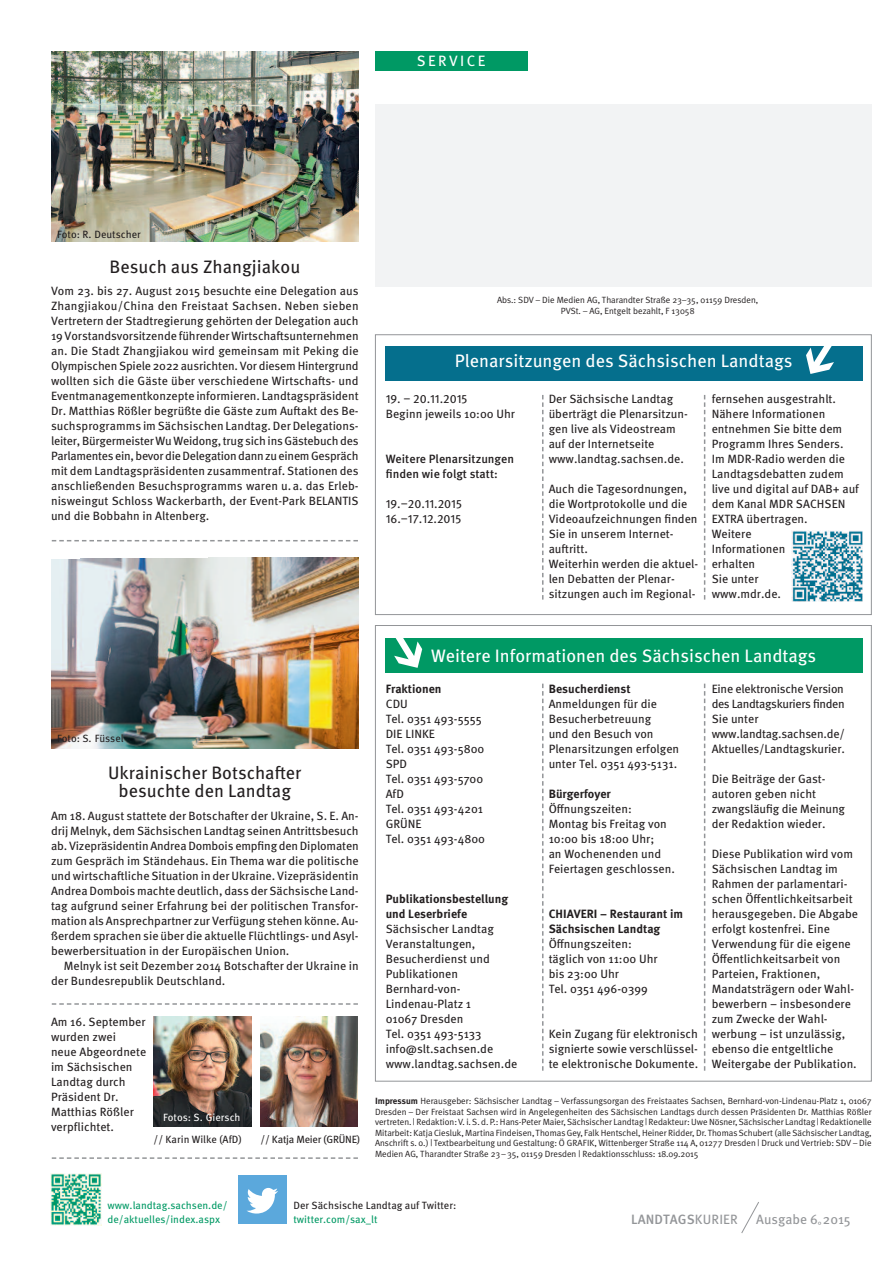
<style>
.page{position:relative;width:893px;height:1263px;background:#fff}
.page>*{position:absolute;margin:0;border:0;box-sizing:border-box;transform-origin:0 0}
.t1{font:18px "Meta Pro";color:#fff}
.t2{font:18px/18px "Meta Pro";color:#231f20;text-align:center}
.t3{font:15px "Meta Pro";letter-spacing:.16em;color:#fff}
.t4{font:500 13.5px "Meta Pro";letter-spacing:.01em;color:#939598}
.t5{font:13.5px "Meta Pro";color:#939598}
.t6{font:12px/15px "Meta Pro";color:#231f20}
.t7{font:700 12px/15px "Meta Pro";color:#231f20}
.t8{font:500 12px/15px "Meta Pro";color:#231f20}
.t9{font:10.5px "Meta Pro";color:#231f20}
.t10{font:10.5px/13.5px "Meta Pro";color:#009964}
.t11{font:10.5px "Meta Pro";letter-spacing:-.02em;color:#231f20}
.t12{font:10.5px "Meta Pro";color:#fff}
.t13{font:9px/10.5px "Meta Plus Normal";color:#231f20;text-align:center}
.s1{font-family:"Meta Plus";font-weight:700}
.s2{font-weight:400}
</style>
<div class="page">
<div style="left:375px;top:334px;width:497px;height:281px;border:1px solid #939598"></div>
<div style="left:385px;top:346px;width:477px;height:34px;background:#056f8d"></div>
<div style="left:385px;top:639px;width:477px;height:34px;background:#009964"></div>
<div style="left:375px;top:51px;width:153px;height:20px;background:#009964"></div>
<div style="left:375px;top:104px;width:497px;height:183px;background:#f2f3f4"></div>
<svg style="left:542px;top:684px;width:1px;height:387px"></svg>
<svg style="left:704px;top:684px;width:1px;height:387px"></svg>
<svg style="left:542px;top:395px;width:1px;height:205px"></svg>
<svg style="left:704px;top:395px;width:1px;height:205px"></svg>
<img style="left:792px;top:531px;width:70px;height:71px">
<svg style="left:741px;top:1202px;width:18px;height:31px"></svg>
<svg style="left:52px;top:1003px;width:306px;height:2px"></svg>
<svg style="left:52px;top:540px;width:306px;height:1px"></svg>
<svg style="left:52px;top:1157px;width:306px;height:2px"></svg>
<img style="left:50px;top:1174px;width:52px;height:51px">
<div style="left:238px;top:1175px;width:49px;height:49px;background:#5ba8dc"></div>
<svg style="left:247px;top:1188px;width:31px;height:25px"></svg>
<img style="left:51px;top:51px;width:308px;height:190px">
<img style="left:51px;top:557px;width:308px;height:192px">
<img style="left:154px;top:1016px;width:97px;height:110px">
<img style="left:260px;top:1016px;width:98px;height:110px">
<svg style="left:799px;top:334px;width:44px;height:47px"></svg>
<svg style="left:385px;top:638px;width:44px;height:1px"></svg>
<p class="t3" style="left:417px;top:55px;width:70px">SeRVICe</p>
<p class="t9" style="left:57px;top:230px;width:85px">Foto: R. Deutscher</p>
<h1 class="t2" style="left:109px;top:259px;width:192px">Besuch aus Zhangjiakou</h1>
<p class="t6" style="left:51px;top:284px;width:309px;text-align:justify">Vom 23. bis 27. August 2015 besuchte eine Delegation aus Zhangjiakou/China den Freistaat Sachsen. Neben sieben Vertretern der Stadtregierung gehörten der Delegation auch 19 Vorstandsvorsitzende führender Wirtschaftsunternehmen an. Die Stadt Zhangjiakou wird gemeinsam mit Peking die olympischen Spiele 2022 ausrichten. Vor diesem Hintergrund wollten sich die Gäste über verschiedene Wirtschafts- und eventmanagementkonzepte informieren. Landtagspräsident Dr. matthias Rößler begrüßte die Gäste zum Auftakt des Be&shy;suchsprogramms im Sächsischen Landtag. Der Delegations&shy;leiter,BürgermeisterWuWeidong,trugsichinsGästebuchdes Parlamentesein,bevordieDelegationdannzueinemGespräch mit dem Landtagspräsidenten zusammentraf. Stationen des anschließenden Besuchsprogramms waren u.a. das erleb&shy;nisweingut Schloss Wackerbarth, der event-Park BeLANTIS und die Bobbahn in Altenberg.</p>
<p class="t13" style="left:497px;top:295px;width:263px">Abs.: SDV – Die Medien AG, Tharandter Straße 23–35, 01159 Dresden,<br>PVSt. – AG, Entgelt bezahlt, F 13058</p>
<h1 class="t1" style="left:455px;top:354px;width:339px">Plenarsitzungen des Sächsischen Landtags</h1>
<p class="t6" style="left:386px;top:392px;width:131px">19. – 20.11.2015<br>Beginn jeweils 10:00 uhr</p>
<p class="t8" style="left:386px;top:452px;width:130px">Weitere Plenarsitzungen finden wie folgt statt:</p>
<p class="t6" style="left:386px;top:497px;width:78px">19.–20.11.2015<br>16.–17.12.2015</p>
<p class="t6" style="left:549px;top:393px;width:141px">Der Sächsische Landtag überträgt die Plenarsitzun&shy;gen live als Videostream auf der Internetseite www.landtag.sachsen.de.</p>
<p class="t6" style="left:549px;top:483px;width:151px">Auch die Tagesordnungen, die Wortprotokolle und die<br>Videoaufzeichnungen finden<br>Sie in unserem Internet&shy;auftritt.<br>Weiterhin werden die aktuel&shy;len Debatten der Plenar&shy;sitzungen auch im Regional-</p>
<p class="t6" style="left:712px;top:393px;width:149px">fernsehen ausgestrahlt.<br>Nähere Informationen entnehmen Sie bitte dem<br>Programm Ihres Senders.<br>Im mDR-Radio werden die<br>Landtagsdebatten zudem live und digital auf DAB+ auf dem Kanal mDR SACHSeN eXTRA übertragen.<br>Weitere<br>Informationen<br>erhalten<br>Sie unter<br>www.mdr.de.</p>
<p class="t9" style="left:57px;top:735px;width:68px">Foto: S. Füssel</p>
<h1 class="t2" style="left:108px;top:765px;width:195px">ukrainischer Botschafter besuchte den Landtag</h1>
<p class="t6" style="left:51px;top:809px;width:309px;text-align:justify">Am 18. August stattete der Botschafter der ukraine, S. e. An&shy;drij melnyk, dem Sächsischen Landtag seinen Antrittsbesuch ab. Vizepräsidentin Andrea Dombois empfing den Diplomaten zum Gespräch im Ständehaus. ein Thema war die politische und wirtschaftliche Situation in der ukraine. Vizepräsidentin Andrea Dombois machte deutlich, dass der Sächsische Land&shy;tag aufgrund seiner erfahrung bei der politischen Transfor&shy;mation als Ansprechpartner zur Verfügung stehen könne. Au&shy;ßerdem sprachen sie über die aktuelle Flüchtlings- und Asyl&shy;bewerbersituation in der europäischen union.</p>
<p class="t6" style="left:51px;top:959px;width:309px;text-indent:13px">melnyk ist seit Dezember 2014 Botschafter der ukraine in der Bundesrepublik Deutschland.</p>
<p class="t6" style="left:51px;top:1015px;width:97px">Am 16. September wurden zwei<br>neue Abgeordnete im Sächsischen<br>Landtag durch<br>Präsident Dr. matthias Rößler verpflichtet.</p>
<p class="t12" style="left:163px;top:1113px;width:79px">Fotos: S. Giersch</p>
<p class="t9" style="left:154px;top:1135px;width:90px">// Karin Wilke (AfD)</p>
<p class="t11" style="left:261px;top:1135px;width:101px">// Katja meier (GRÜNe)</p>
<h1 class="t1" style="left:431px;top:649px;width:387px">Weitere Informationen des Sächsischen Landtags</h1>
<p class="t7" style="left:386px;top:682px;width:57px">Fraktionen</p>
<p class="t6" style="left:386px;top:697px;width:101px">CDu<br>Tel. 0351 493-5555<br>DIe LINKe<br>Tel. 0351 493-5800<br>SPD<br>Tel. 0351 493-5700<br>AfD<br>Tel. 0351 493-4201<br>GRÜNe<br>Tel. 0351 493-4800</p>
<p class="t7" style="left:386px;top:892px;width:124px">Publikationsbestellung und Leserbriefe</p>
<p class="t6" style="left:386px;top:922px;width:133px">Sächsischer Landtag<br>Veranstaltungen,<br>Besucherdienst und<br>Publikationen<br>Bernhard-von-<br>Lindenau-Platz 1<br>01067 Dresden<br>Tel. 0351 493-5133 info@slt.sachsen.de www.landtag.sachsen.de</p>
<p class="t7" style="left:549px;top:682px;width:83px">Besucherdienst</p>
<p class="t6" style="left:549px;top:697px;width:132px">Anmeldungen für die<br>Besucherbetreuung<br>und den Besuch von<br>Plenarsitzungen erfolgen unter Tel. 0351 493-5131.</p>
<p class="t7" style="left:549px;top:787px;width:64px">Bürgerfoyer</p>
<p class="t6" style="left:549px;top:802px;width:128px">Öffnungszeiten:<br>montag bis Freitag von<br>10:00 bis 18:00 uhr;<br>an Wochenenden und<br>Feiertagen geschlossen.</p>
<p class="t7" style="left:549px;top:907px;width:136px">CHIAVERI – Restaurant im<br>Sächsischen Landtag</p>
<p class="t6" style="left:549px;top:937px;width:110px">Öffnungszeiten: täglich von 11:00 uhr bis 23:00 uhr<br>Tel. 0351 496-0399</p>
<p class="t6" style="left:549px;top:1027px;width:151px;text-align:justify">Kein Zugang für elektronisch signierte sowie verschlüssel&shy;te elektronische Dokumente.</p>
<p class="t6" style="left:712px;top:682px;width:135px">eine elektronische Version des Landtagskuriers finden<br>Sie unter www.landtag.sachsen.de/<br>Aktuelles/Landtagskurier.</p>
<p class="t6" style="left:712px;top:772px;width:135px">Die Beiträge der Gast&shy;autoren geben nicht zwangsläufig die meinung der Redaktion wieder.</p>
<p class="t6" style="left:712px;top:847px;width:148px">Diese Publikation wird vom<br>Sächsischen Landtag im<br>Rahmen der parlamentari&shy;schen Öffentlichkeitsarbeit herausgegeben. Die Abgabe erfolgt kostenfrei. eine<br>Verwendung für die eigene<br>Öffentlichkeitsarbeit von<br>Parteien, Fraktionen, mandatsträgern oder Wahl&shy;bewerbern – insbesondere zum Zwecke der Wahl&shy;werbung – ist unzulässig, ebenso die entgeltliche<br>Weitergabe der Publikation.</p>
<p class="t13" style="left:375px;top:1096px;width:498px;text-align:justify"><span class="s1">Impressum</span> Herausgeber: Sächsischer Landtag – Verfassungsorgan des Freistaates Sachsen, Bernhard-von-Lindenau-Platz 1, 01067<br>Dresden – Der Freistaat Sachsen wird in Angelegenheiten des Sächsischen Landtags durch dessen Präsidenten Dr. Matthias Rößler vertreten. | Redaktion:V. i. S. d. P.: Hans-Peter Maier, Sächsischer Landtag | Redakteur: Uwe Nösner, Sächsischer Landtag | Redaktionelle Mitarbeit: Katja Ciesluk, Martina Findeisen, Thomas Gey, Falk Hentschel, Heiner Ridder, Dr. Thomas Schubert (alle Sächsischer Landtag, Anschrift s. o.) | Textbearbeitung und Gestaltung: Ö GRAFIK, Wittenberger Straße 114 A, 01277 Dresden | Druck und Vertrieb: SDV – Die Medien AG, Tharandter Straße 23–35, 01159 Dresden | Redaktionsschluss: 18.09.2015</p>
<p class="t10" style="left:107px;top:1199px;width:122px">www.landtag.sachsen.de/ de/aktuelles/index.aspx</p>
<p class="t9" style="left:293px;top:1201px;width:164px">Der Sächsische Landtag auf Twitter:</p>
<p class="t10" style="left:293px;top:1213px;width:85px">twitter.com/sax_lt</p>
<p class="t4" style="left:631px;top:1214px;width:108px">Landtags<span class="s2">KuRIeR</span></p>
<p class="t5" style="left:756px;top:1214px;width:96px">Ausgabe 6<sub>°</sub>2015</p>
</div>
